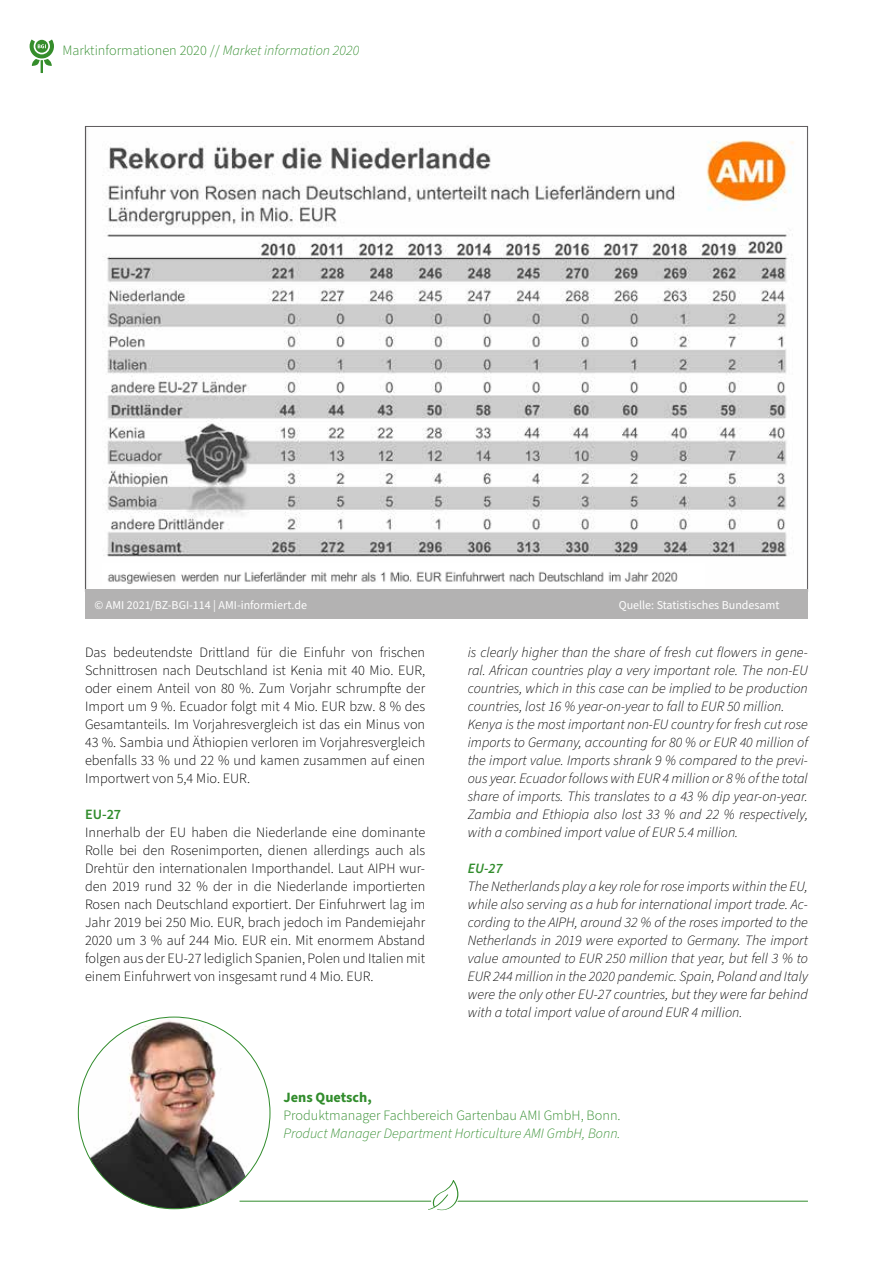
<style>
.page{position:relative;width:893px;height:1263px;background:#fff}
.page>*{position:absolute;margin:0;border:0;box-sizing:border-box;transform-origin:0 0}
.t1{font:italic 300 14.25px/18px "Source Sans Pro";color:#000}
.t2{font:300 14.25px/18px "Source Sans Pro";color:#000;text-align:justify}
.t3{font:300 14.25px "Source Sans Pro";color:#318c2c}
.t4{font:italic 300 14.25px "Source Sans Pro";color:#318c2c}
.t5{font:700 14.25px "Source Sans Pro";color:#318c2c}
.t6{font:italic 600 14.25px "Source Sans Pro";color:#318c2c}
.t7{font:600 14.25px "Source Sans Pro";color:#318c2c}
.t8{font:12px "Source Sans Pro";color:#fff}
.s1{font-style:italic}
</style>
<div class="page">
<svg style="left:30px;top:39px;width:24px;height:34px"></svg>
<hr style="left:240px;top:1201px;width:568px;height:1px;background:#318c2c">
<img style="left:102px;top:140px;width:692px;height:417px">
<img style="left:107px;top:571px;width:571px;height:13px">
<img style="left:78px;top:1017px;width:192px;height:192px;border-radius:96px">
<div style="left:85px;top:589px;width:723px;height:30px;background:#b3b2b2"></div>
<svg style="left:423px;top:1180px;width:40px;height:31px"></svg>
<p class="t3" style="left:62px;top:40px;width:298px">Marktinformationen 2020 // <span class="s1">Market information 2020</span></p>
<p class="t8" style="left:95px;top:596px;width:214px">© AMI 2021/BZ-BGI-114 | AMI-informiert.de</p>
<p class="t8" style="left:619px;top:596px;width:162px">Quelle: Statistisches Bundesamt</p>
<p class="t2" style="left:85px;top:644px;width:342px">Das bedeutendste Drittland für die Einfuhr von frischen Schnittrosen nach Deutschland ist Kenia mit 40 Mio. EUR, oder einem Anteil von 80 %. Zum Vorjahr schrumpfte der Import um 9 %. Ecuador folgt mit 4 Mio. EUR bzw. 8 % des Gesamtanteils. Im Vorjahresvergleich ist das ein Minus von 43 %. Sambia und Äthiopien verloren im Vorjahresvergleich ebenfalls 33 % und 22 % und kamen zusammen auf einen Importwert von 5,4 Mio. EUR.</p>
<p class="t7" style="left:85px;top:805px;width:38px">EU-27</p>
<p class="t2" style="left:85px;top:824px;width:342px">Innerhalb der EU haben die Niederlande eine dominante Rolle bei den Rosenimporten, dienen allerdings auch als Drehtür den internationalen Importhandel. Laut AIPH wur&shy;den 2019 rund 32 % der in die Niederlande importierten Rosen nach Deutschland exportiert. Der Einfuhrwert lag im Jahr 2019 bei 250 Mio. EUR, brach jedoch im Pandemiejahr 2020 um 3 % auf 244 Mio. EUR ein. Mit enormem Abstand folgen aus der EU-27 lediglich Spanien, Polen und Italien mit einem Einfuhrwert von insgesamt rund 4 Mio. EUR.</p>
<p class="t1" style="left:468px;top:644px;width:342px">is clearly higher than the share of fresh cut flowers in gene&shy;ral. African countries play a very important role. The non-EU countries, which in this case can be implied to be production countries, lost 16 % year-on-year to fall to EUR 50 million.<br>Kenya is the most important non-EU country for fresh cut rose imports to Germany, accounting for 80 % or EUR 40 million of the import value. Imports shrank 9 % compared to the previ&shy;ous year. Ecuador follows with EUR 4 million or 8 % of the total share of imports. This translates to a 43 % dip year-on-year.<br>Zambia and Ethiopia also lost 33 % and 22 % respectively, with a combined import value of EUR 5.4 million.</p>
<p class="t6" style="left:468px;top:859px;width:36px">EU-27</p>
<p class="t1" style="left:468px;top:878px;width:342px;text-align:justify">The Netherlands play a key role for rose imports within the EU, while also serving as a hub for international import trade. Ac&shy;cording to the AIPH, around 32 % of the roses imported to the Netherlands in 2019 were exported to Germany. The import value amounted to EUR 250 million that year, but fell 3 % to EUR 244 million in the 2020 pandemic. Spain, Poland and Italy were the only other EU-27 countries, but they were far behind with a total import value of around EUR 4 million.</p>
<p class="t5" style="left:283px;top:1088px;width:90px">Jens Quetsch,</p>
<p class="t3" style="left:283px;top:1106px;width:339px">Produktmanager Fachbereich Gartenbau AMI GmbH, Bonn.</p>
<p class="t4" style="left:283px;top:1124px;width:339px">Product Manager Department Horticulture AMI GmbH, Bonn.</p>
</div>
